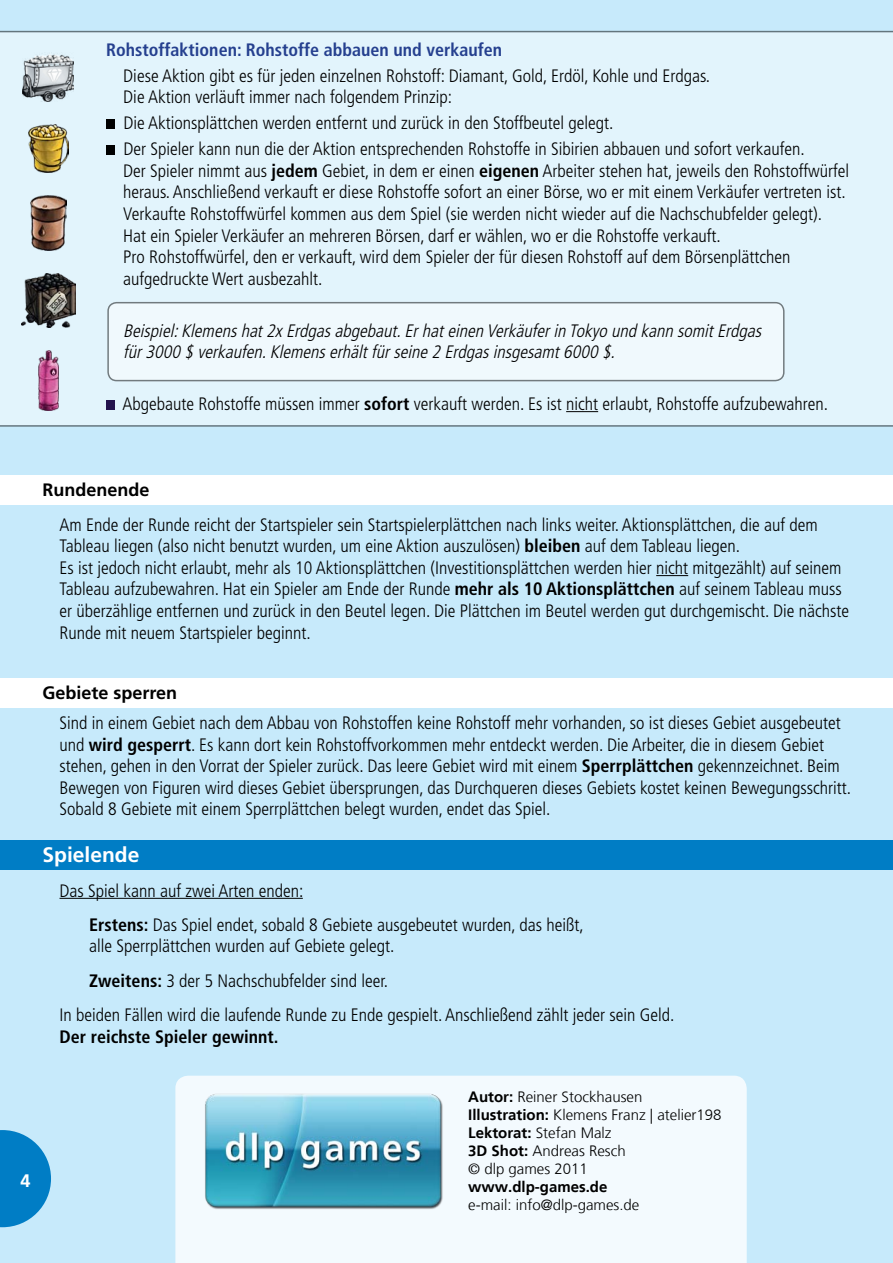
<style>
.page{position:relative;width:893px;height:1263px;background:#c7eafb}
.page>*{position:absolute;margin:0;border:0;box-sizing:border-box;transform-origin:0 0}
.t1{font:700 21px "Frutiger";color:#fff}
.t2{font:300 condensed 18px/21.6px "Frutiger";color:#000}
.t3{font:italic 300 condensed 18px/21.6px "Frutiger";color:#000}
.t4{font:700 condensed 18px "Frutiger";color:#25408f}
.t5{font:700 condensed 18px "Frutiger";color:#000}
.t6{font:700 18px "Frutiger";color:#000}
.t7{font:700 18px "Frutiger LT";color:#fff}
.t8{font:300 15px/18px "Frutiger LT";color:#000}
.t9{font:700 15px "Frutiger LT";color:#000}
.s1{font-weight:700}
</style>
<div class="page">
<div style="left:175px;top:1076px;width:572px;height:187px;background:#f3fafe"></div>
<div style="left:0;top:840px;width:893px;height:30px;background:#007dc5"></div>
<div style="left:0;top:475px;width:893px;height:30px;background:#fff"></div>
<div style="left:0;top:678px;width:893px;height:30px;background:#fff"></div>
<div style="left:0;top:31px;width:893px;height:396px;background:#e2f4fc"></div>
<div style="left:108px;top:303px;width:676px;height:78px;background:#f0f9fd;border-radius:9px"></div>
<div style="left:107px;top:302px;width:677px;height:79px;border:2px solid #000;border-radius:9px"></div>
<hr style="left:566px;top:411px;width:32px;height:1px;background:#000">
<hr style="left:656px;top:575px;width:32px;height:1px;background:#000">
<hr style="left:60px;top:898px;width:243px;height:1px;background:#000">
<div style="left:106px;top:119px;width:9px;height:10px;background:#000"></div>
<div style="left:106px;top:145px;width:9px;height:10px;background:#000"></div>
<div style="left:106px;top:400px;width:9px;height:10px;background:#23134d"></div>
<img style="left:23px;top:52px;width:51px;height:50px">
<img style="left:28px;top:124px;width:41px;height:48px">
<img style="left:31px;top:195px;width:35px;height:55px">
<img style="left:22px;top:273px;width:53px;height:55px">
<img style="left:39px;top:350px;width:19px;height:60px">
<svg style="left:0;top:1130px;width:51px;height:97px"></svg>
<img style="left:197px;top:1091px;width:251px;height:120px">
<p class="t4" style="left:106px;top:39px;width:397px">Rohstoffaktionen: Rohstoffe abbauen und verkaufen</p>
<p class="t2" style="left:123px;top:65px;width:588px">Diese Aktion gibt es für jeden einzelnen Rohstoff: Diamant, Gold, Erdöl, Kohle und Erdgas.<br>Die Aktion verläuft immer nach folgendem Prinzip:</p>
<p class="t2" style="left:123px;top:110px;width:683px;line-height:25.8px">Die Aktionsplättchen werden entfernt und zurück in den Stoffbeutel gelegt.<br>Der Spieler kann nun die der Aktion entsprechenden Rohstoffe in Sibirien abbauen und sofort verkaufen.</p>
<p class="t2" style="left:123px;top:160px;width:727px">Der Spieler nimmt aus <span class="s1">jedem</span> Gebiet, in dem er einen <span class="s1">eigenen</span> Arbeiter stehen hat, jeweils den Rohstoffwürfel heraus. Anschließend verkauft er diese Rohstoffe sofort an einer Börse, wo er mit einem Verkäufer vertreten ist.<br>Verkaufte Rohstoffwürfel kommen aus dem Spiel (sie werden nicht wieder auf die Nachschubfelder gelegt).<br>Hat ein Spieler Verkäufer an mehreren Börsen, darf er wählen, wo er die Rohstoffe verkauft.<br>Pro Rohstoffwürfel, den er verkauft, wird dem Spieler der für diesen Rohstoff auf dem Börsenplättchen aufgedruckte Wert ausbezahlt.</p>
<p class="t3" style="left:123px;top:320px;width:644px">Beispiel:Klemenshat2xErdgasabgebaut.Erhateinen Verkäuferin Tokyo und kann somitErdgas für3000 $ verkaufen.Klemenserhältfürseine2 Erdgasinsgesamt6000 $.</p>
<p class="t2" style="left:122px;top:393px;width:707px">Abgebaute Rohstoffe müssen immer <span class="s1">sofort</span> verkauft werden. Es ist nicht erlaubt, Rohstoffe aufzubewahren.</p>
<p class="t6" style="left:43px;top:479px;width:109px">Rundenende</p>
<p class="t2" style="left:60px;top:514px;width:791px">Am Ende der Runde reicht der Startspieler sein Startspielerplättchen nach links weiter. Aktionsplättchen, die auf dem Tableau liegen (also nicht benutzt wurden, um eine Aktion auszulösen) <span class="s1">bleiben</span> auf dem Tableau liegen.<br>Es ist jedoch nicht erlaubt, mehr als 10 Aktionsplättchen (Investitionsplättchen werden hier nicht mitgezählt) auf seinem Tableau aufzubewahren. Hat ein Spieler am Ende der Runde <span class="s1">mehr als 10 Aktionsplättchen</span> auf seinem Tableau muss er überzählige entfernen und zurück in den Beutel legen. Die Plättchen im Beutel werden gut durchgemischt. Die nächste Runde mit neuem Startspieler beginnt.</p>
<p class="t6" style="left:43px;top:682px;width:136px">Gebiete sperren</p>
<p class="t2" style="left:60px;top:712px;width:793px">Sind in einem Gebiet nach dem Abbau von Rohstoffen keine Rohstoff mehr vorhanden, so ist dieses Gebiet ausgebeutet und <span class="s1">wird gesperrt</span>. Es kann dort kein Rohstoffvorkommen mehr entdeckt werden. Die Arbeiter, die in diesem Gebiet stehen, gehen in den Vorrat der Spieler zurück. Das leere Gebiet wird mit einem <span class="s1">Sperrplättchen</span> gekennzeichnet. Beim Bewegen von Figuren wird dieses Gebiet übersprungen, das Durchqueren dieses Gebiets kostet keinen Bewegungsschritt.<br>Sobald 8 Gebiete mit einem Sperrplättchen belegt wurden, endet das Spiel.</p>
<p class="t1" style="left:43px;top:842px;width:98px">Spielende</p>
<p class="t2" style="left:89px;top:873px;width:496px;line-height:34.3px;text-indent:-30px">Das Spiel kann auf zwei Arten enden:<br><span class="s1">Erstens:</span> Das Spiel endet, sobald 8 Gebiete ausgebeutet wurden, das heißt,</p>
<p class="t2" style="left:89px;top:936px;width:307px">alle Sperrplättchen wurden auf Gebiete gelegt.</p>
<p class="t2" style="left:89px;top:970px;width:300px"><span class="s1">Zweitens:</span> 3 der 5 Nachschubfelder sind leer.</p>
<p class="t2" style="left:60px;top:1004px;width:616px">In beiden Fällen wird die laufende Runde zu Ende gespielt. Anschließend zählt jeder sein Geld.</p>
<p class="t5" style="left:60px;top:1026px;width:220px">Der reichste Spieler gewinnt.</p>
<p class="t7" style="left:21px;top:1170px;width:12px">4</p>
<p class="t8" style="left:468px;top:1088px;width:255px"><span class="s1">Autor:</span> Reiner Stockhausen<br><span class="s1">Illustration:</span> Klemens Franz | atelier198<br><span class="s1">Lektorat:</span> Stefan Malz<br><span class="s1">3D Shot:</span> Andreas Resch<br>© dlp games 2011</p>
<p class="t9" style="left:468px;top:1178px;width:141px">www.dlp-games.de</p>
<p class="t8" style="left:468px;top:1196px;width:173px">e-mail: info@dlp-games.de</p>
</div>
